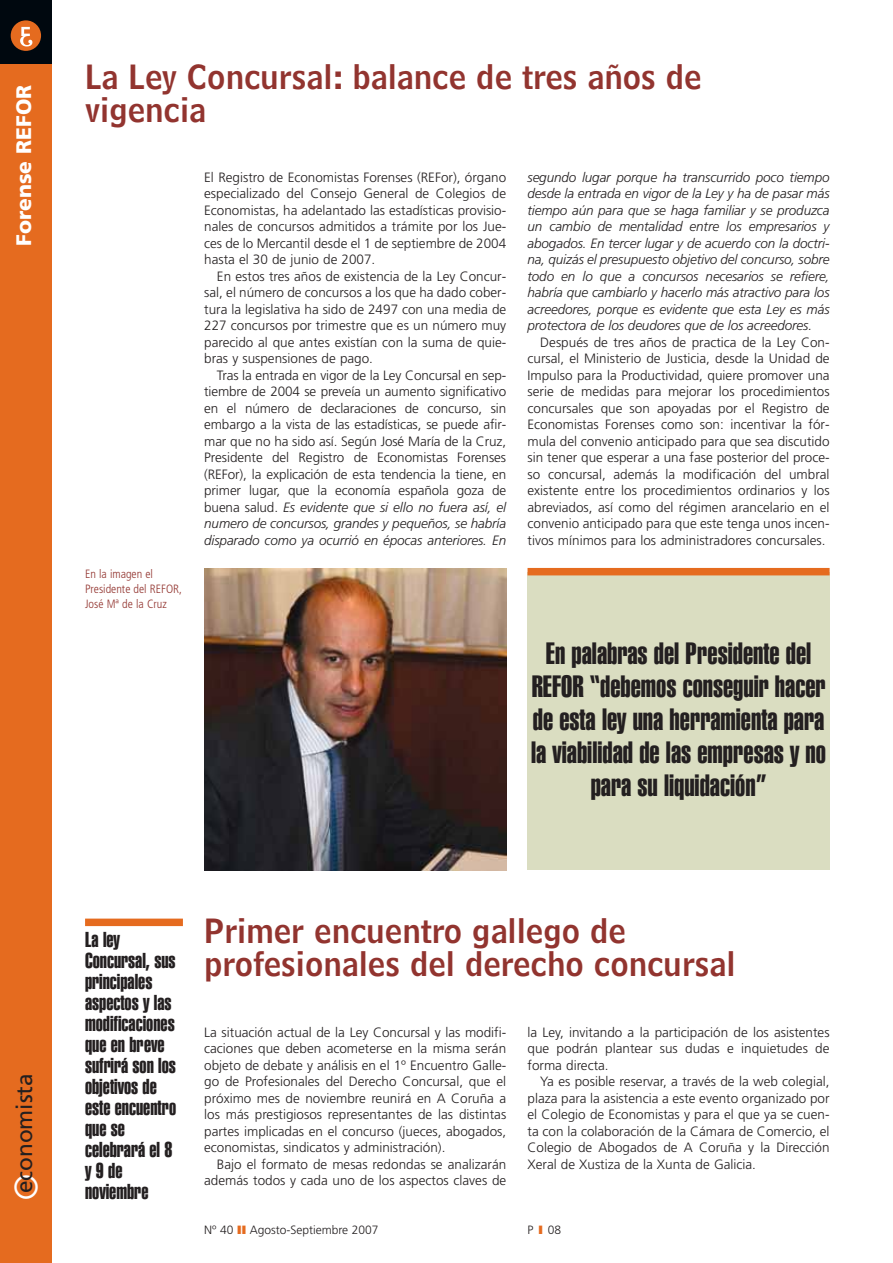
<style>
.page{position:relative;width:893px;height:1263px;background:#fff}
.page>*{position:absolute;margin:0;border:0;box-sizing:border-box;transform-origin:0 0}
.t1{font:33px/33px "Bell Centennial Name And Number";color:#92342f}
.t2{font:30px/33px "Swiss 911 BT Extra Compressed";color:#231f20;text-align:center}
.t3{font:30px "Futura";color:#fff}
.t4{font:22.5px "Frutiger";color:#231f20}
.t5{font:21px/21px "Swiss 911 BT Extra Compressed";color:#231f20}
.t6{font:900 21px "Frutiger";color:#fff}
.t7{font:300 13.5px/16.5px "Frutiger";color:#231f20;text-align:justify}
.t8{font:italic 300 13.5px/16.5px "Frutiger";letter-spacing:-.01em;color:#231f20;text-align:justify}
.t9{font:300 condensed 12px/15px "Frutiger";color:#92342f}
.t10{font:300 12px "Frutiger";color:#231f20}
.s1{font-style:italic}
.s2{font-weight:900;color:#e56b1f}
</style>
<div class="page">
<div style="left:0;top:0;width:51px;height:1263px;background:#e56b1f"></div>
<div style="left:0;top:0;width:51px;height:64px;background:#00080f"></div>
<div style="left:11px;top:20px;width:30px;height:31px;background:#e56b1f;border-radius:50%"></div>
<svg style="left:20px;top:27px;width:12px;height:19px"></svg>
<img style="left:204px;top:568px;width:302px;height:302px">
<div style="left:527px;top:573px;width:302px;height:297px;background:#daddc1"></div>
<div style="left:527px;top:568px;width:302px;height:7px;background:#e56b1f"></div>
<div style="left:85px;top:919px;width:98px;height:7px;background:#e56b1f"></div>
<h3 class="t6" style="left:15px;top:246px;width:162px;rotate:-90deg">Forense REFOR</h3>
<h1 class="t1" style="left:85px;top:62px;width:618px">La Ley Concursal: balance de tres años de vigencia</h1>
<p class="t9" style="left:85px;top:567px;width:98px">En la imagen el<br>Presidente del REFOR,<br>José Mª de la Cruz</p>
<p class="t7" style="left:204px;top:170px;width:303px">El Registro de Economistas Forenses (REFor), órgano especializado del Consejo General de Colegios de Economistas, ha adelantado las estadísticas provisio&shy;nales de concursos admitidos a trámite por los Jue&shy;ces de lo Mercantil desde el 1 de septiembre de 2004 hasta el 30 de junio de 2007.</p>
<p class="t7" style="left:204px;top:269px;width:303px;text-indent:13px">En estos tres años de existencia de la Ley Concur&shy;sal, el número de concursos a los que ha dado cober&shy;tura la legislativa ha sido de 2497 con una media de 227 concursos por trimestre que es un número muy parecido al que antes existían con la suma de quie&shy;bras y suspensiones de pago.</p>
<p class="t7" style="left:204px;top:368px;width:303px;text-indent:13px">Tras la entrada en vigor de la Ley Concursal en sep&shy;tiembre de 2004 se preveía un aumento significativo en el número de declaraciones de concurso, sin embargo a la vista de las estadísticas, se puede afir&shy;mar que no ha sido así. Según José María de la Cruz, Presidente del Registro de Economistas Forenses (REFor), la explicación de esta tendencia la tiene, en primer lugar, que la economía española goza de buena salud. <span class="s1">Es evidente que si ello no fuera así, el numero de concursos, grandes y pequeños, se habría disparado como ya ocurrió en épocas anteriores. En</span></p>
<p class="t8" style="left:527px;top:170px;width:303px">segundo lugar porque ha transcurrido poco tiempo desde la entrada en vigor de la Ley y ha de pasar más tiempo aún para que se haga familiar y se produzca un cambio de mentalidad entre los empresarios y abogados. En tercer lugar y de acuerdo con la doctri&shy;na, quizás el presupuesto objetivo del concurso, sobre todo en lo que a concursos necesarios se refiere, habría que cambiarlo y hacerlo más atractivo para los acreedores, porque es evidente que esta Ley es más protectora de los deudores que de los acreedores.</p>
<p class="t7" style="left:527px;top:335px;width:303px;text-indent:13px">Después de tres años de practica de la Ley Con&shy;cursal, el Ministerio de Justicia, desde la Unidad de Impulso para la Productividad, quiere promover una serie de medidas para mejorar los procedimientos concursales que son apoyadas por el Registro de Economistas Forenses como son: incentivar la fór&shy;mula del convenio anticipado para que sea discutido sin tener que esperar a una fase posterior del proce&shy;so concursal, además la modificación del umbral existente entre los procedimientos ordinarios y los abreviados, así como del régimen arancelario en el convenio anticipado para que este tenga unos incen&shy;tivos mínimos para los administradores concursales.</p>
<h2 class="t2" style="left:531px;top:640px;width:296px">En palabras del Presidente del<br>REFOR “debemos conseguir hacer de esta ley una herramienta para la viabilidad de las empresas y no para su liquidación”</h2>
<h3 class="t4" style="left:15px;top:1193px;width:121px;rotate:-90deg">economista</h3>
<h2 class="t3" style="left:13px;top:1200px;width:27px;rotate:-90deg">O</h2>
<h3 class="t5" style="left:85px;top:932px;width:93px">La ley<br>Concursal, sus principales aspectos y las modificaciones que en breve sufrirá son los objetivos de este encuentro que se celebrará el 8 y 9 de noviembre</h3>
<h1 class="t1" style="left:204px;top:917px;width:533px">Primer encuentro gallego de profesionales del derecho concursal</h1>
<p class="t7" style="left:204px;top:1025px;width:303px">La situación actual de la Ley Concursal y las modifi&shy;caciones que deben acometerse en la misma serán objeto de debate y análisis en el 1º Encuentro Galle&shy;go de Profesionales del Derecho Concursal, que el próximo mes de noviembre reunirá en A Coruña a los más prestigiosos representantes de las distintas partes implicadas en el concurso (jueces, abogados, economistas, sindicatos y administración).</p>
<p class="t7" style="left:204px;top:1157px;width:303px;text-align:right">Bajo el formato de mesas redondas se analizarán además todos y cada uno de los aspectos claves de</p>
<p class="t7" style="left:527px;top:1025px;width:303px">la Ley, invitando a la participación de los asistentes que podrán plantear sus dudas e inquietudes de forma directa.</p>
<p class="t7" style="left:527px;top:1074px;width:303px;text-indent:13px">Ya es posible reservar, a través de la web colegial, plaza para la asistencia a este evento organizado por el Colegio de Economistas y para el que ya se cuen&shy;ta con la colaboración de la Cámara de Comercio, el Colegio de Abogados de A Coruña y la Dirección Xeral de Xustiza de la Xunta de Galicia.</p>
<p class="t10" style="left:204px;top:1225px;width:176px">Nº 40 <span class="s2">II</span> Agosto-Septiembre 2007</p>
<p class="t10" style="left:527px;top:1225px;width:35px">P <span class="s2">I</span> 08</p>
</div>
